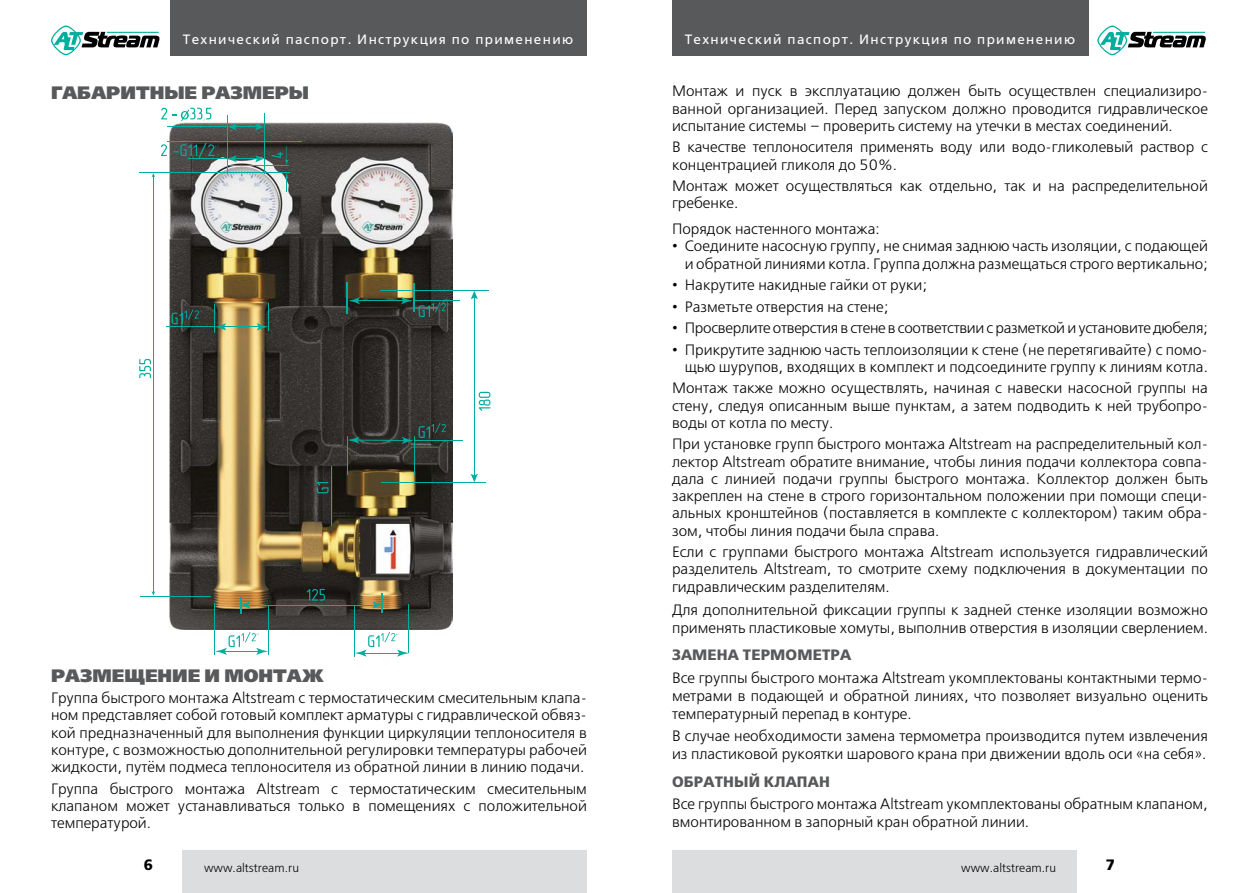
<style>
.page{position:relative;width:1259px;height:893px;background:#fff}
.page>*{position:absolute;margin:0;border:0;box-sizing:border-box;transform-origin:0 0}
.Абзац{font:800 18px "Free Set C";color:#58595b}
.Абзац-2{font:300 15px/17.2px "Free Set";color:#000;text-align:justify}
.Абзац-3{font:300 15px "Free Set";letter-spacing:-.02em;color:#000}
.Маленький_заголовок{font:700 15px "Free Set C";letter-spacing:.01em;color:#58595b}
.Пункт_абзаца{font:300 15px "Free Set";color:#000}
.t1{font:700 15px "Free Set C";color:#000}
.t2{font:13.5px "Free Set C";letter-spacing:.1em;color:#fff}
.t3{font:300 12px "Free Set";color:#000}
</style>
<div class="page">
<div style="left:183px;top:850px;width:404px;height:43px;background:#dcddde"></div>
<div style="left:672px;top:850px;width:404px;height:43px;background:#dcddde"></div>
<div style="left:170px;top:0;width:417px;height:55px;background:#58595b"></div>
<div style="left:672px;top:0;width:417px;height:55px;background:#58595b"></div>
<svg style="left:51px;top:26px;width:109px;height:29px"></svg>
<svg style="left:1097px;top:26px;width:109px;height:29px"></svg>
<img style="left:170px;top:123px;width:282px;height:507px">
<svg style="left:161px;top:144px;width:6px;height:12px"></svg>
<svg style="left:173px;top:143px;width:45px;height:15px"></svg>
<svg style="left:172px;top:309px;width:30px;height:15px"></svg>
<svg style="left:139px;top:359px;width:12px;height:19px"></svg>
<svg style="left:479px;top:392px;width:11px;height:19px"></svg>
<svg style="left:161px;top:108px;width:50px;height:13px"></svg>
<svg style="left:228px;top:123px;width:36px;height:7px"></svg>
<hr style="left:227px;top:115px;width:1px;height:59px;background:#00ae9e">
<hr style="left:264px;top:114px;width:1px;height:60px;background:#00ae9e">
<hr style="left:167px;top:126px;width:61px;height:1px;background:#00ae9e">
<hr style="left:167px;top:141px;width:135px;height:1px;background:#00ae9e">
<svg style="left:228px;top:155px;width:36px;height:7px"></svg>
<hr style="left:188px;top:158px;width:40px;height:1px;background:#00ae9e">
<hr style="left:139px;top:172px;width:150px;height:1px;background:#00ae9e">
<hr style="left:140px;top:596px;width:71px;height:1px;background:#00ae9e">
<hr style="left:228px;top:165px;width:61px;height:1px;background:#00ae9e">
<svg style="left:272px;top:146px;width:16px;height:19px"></svg>
<svg style="left:285px;top:173px;width:3px;height:19px"></svg>
<hr style="left:153px;top:176px;width:1px;height:416px;background:#00ae9e">
<hr style="left:474px;top:296px;width:1px;height:181px;background:#00ae9e">
<svg style="left:471px;top:291px;width:7px;height:8px"></svg>
<svg style="left:471px;top:474px;width:7px;height:8px"></svg>
<hr style="left:247px;top:604px;width:129px;height:1px;background:#00ae9e">
<svg style="left:373px;top:601px;width:8px;height:8px"></svg>
<hr style="left:166px;top:326px;width:48px;height:1px;background:#00ae9e">
<hr style="left:414px;top:440px;width:48px;height:1px;background:#00ae9e">
<hr style="left:414px;top:300px;width:45px;height:1px;background:#00ae9e">
<hr style="left:222px;top:326px;width:39px;height:1px;background:#00ae9e">
<svg style="left:257px;top:304px;width:12px;height:27px"></svg>
<svg style="left:214px;top:304px;width:12px;height:29px"></svg>
<hr style="left:355px;top:300px;width:50px;height:1px;background:#00ae9e">
<svg style="left:401px;top:297px;width:48px;height:20px"></svg>
<svg style="left:348px;top:297px;width:12px;height:7px"></svg>
<hr style="left:355px;top:440px;width:50px;height:1px;background:#00ae9e">
<svg style="left:402px;top:423px;width:47px;height:21px"></svg>
<svg style="left:348px;top:437px;width:11px;height:7px"></svg>
<svg style="left:215px;top:632px;width:53px;height:23px"></svg>
<hr style="left:214px;top:603px;width:1px;height:52px;background:#00ae9e">
<hr style="left:268px;top:607px;width:1px;height:48px;background:#00ae9e">
<svg style="left:315px;top:479px;width:13px;height:14px"></svg>
<svg style="left:307px;top:589px;width:18px;height:12px"></svg>
<svg style="left:355px;top:632px;width:54px;height:25px"></svg>
<hr style="left:354px;top:605px;width:1px;height:52px;background:#00ae9e">
<hr style="left:407px;top:605px;width:1px;height:48px;background:#00ae9e">
<hr style="left:347px;top:436px;width:1px;height:39px;background:#00ae9e">
<hr style="left:413px;top:436px;width:1px;height:39px;background:#00ae9e">
<hr style="left:346px;top:283px;width:2px;height:31px;background:#00ae9e">
<hr style="left:413px;top:284px;width:2px;height:28px;background:#00ae9e">
<hr style="left:380px;top:290px;width:108px;height:1px;background:#00ae9e">
<hr style="left:381px;top:482px;width:105px;height:1px;background:#00ae9e">
<svg style="left:239px;top:597px;width:11px;height:16px"></svg>
<hr style="left:381px;top:593px;width:2px;height:20px;background:#00ae9e">
<hr style="left:331px;top:466px;width:1px;height:60px;background:#00ae9e">
<p class="t2" style="left:183px;top:32px;width:392px">Технический паспорт. Инструкция по применению</p>
<p class="t2" style="left:685px;top:32px;width:392px">Технический паспорт. Инструкция по применению</p>
<p class="Абзац" style="left:51px;top:82px;width:260px">ГАБАРИТНЫЕ РАЗМЕРЫ</p>
<p class="Абзац-2" style="left:672px;top:83px;width:537px">Монтаж и пуск в эксплуатацию должен быть осуществлен специализиро&shy;ванной организацией. Перед запуском должно проводится гидравлическое испытание системы – проверить систему на утечки в местах соединений.</p>
<p class="Абзац-2" style="left:672px;top:139px;width:537px">В качестве теплоносителя применять воду или водо-гликолевый раствор с концентрацией гликоля до 50%.</p>
<p class="Абзац-2" style="left:672px;top:178px;width:537px">Монтаж может осуществляться как отдельно, так и на распределительной гребенке.</p>
<p class="Пункт_абзаца" style="left:672px;top:221px;width:209px">Порядок настенного монтажа:</p>
<p class="Абзац-2" style="left:672px;top:238px;width:537px;text-align:right">• Соедините насосную группу, не снимая заднюю часть изоляции, с подающей и обратной линиями котла. Группа должна размещаться строго вертикально;</p>
<p class="Абзац-2" style="left:672px;top:277px;width:257px">• Накрутите накидные гайки от руки;</p>
<p class="Абзац-2" style="left:672px;top:298px;width:218px">• Разметьте отверстия на стене;</p>
<p class="Абзац-3" style="left:672px;top:320px;width:537px">• Просверлите отверстия в стене в соответствии с разметкой и установите дюбеля;</p>
<p class="Абзац-2" style="left:672px;top:341px;width:537px;text-align:right">• Прикрутите заднюю часть теплоизоляции к стене (не перетягивайте) с помо&shy;щью шурупов, входящих в комплект и подсоедините группу к линиям котла.</p>
<p class="Абзац-2" style="left:672px;top:380px;width:537px">Монтаж также можно осуществлять, начиная с навески насосной группы на стену, следуя описанным выше пунктам, а затем подводить к ней трубопро&shy;воды от котла по месту.</p>
<p class="Абзац-2" style="left:672px;top:436px;width:537px">При установке групп быстрого монтажа Altstream на распределительный кол&shy;лектор Altstream обратите внимание, чтобы линия подачи коллектора совпа&shy;дала с линией подачи группы быстрого монтажа. Коллектор должен быть закреплен на стене в строго горизонтальном положении при помощи специ&shy;альных кронштейнов (поставляется в комплекте с коллектором) таким обра&shy;зом, чтобы линия подачи была справа.</p>
<p class="Абзац-2" style="left:672px;top:544px;width:537px">Если с группами быстрого монтажа Altstream используется гидравлический разделитель Altstream, то смотрите схему подключения в документации по гидравлическим разделителям.</p>
<p class="Абзац-2" style="left:672px;top:601px;width:537px;line-height:18px">Для дополнительной фиксации группы к задней стенке изоляции возможно применять пластиковые хомуты, выполнив отверстия в изоляции сверлением.</p>
<p class="Маленький_заголовок" style="left:672px;top:647px;width:181px">ЗАМЕНА ТЕРМОМЕТРА</p>
<p class="Абзац-2" style="left:672px;top:669px;width:537px;line-height:18px">Все группы быстрого монтажа Altstream укомплектованы контактными термо&shy;метрами в подающей и обратной линиях, что позволяет визуально оценить температурный перепад в контуре.</p>
<p class="Абзац-2" style="left:672px;top:727px;width:537px;line-height:18px">В случае необходимости замена термометра производится путем извлечения из пластиковой рукоятки шарового крана при движении вдоль оси «на себя».</p>
<p class="Маленький_заголовок" style="left:672px;top:773px;width:159px">ОБРАТНЫЙ КЛАПАН</p>
<p class="Абзац-2" style="left:672px;top:795px;width:537px;line-height:18px">Все группы быстрого монтажа Altstream укомплектованы обратным клапаном, вмонтированном в запорный кран обратной линии.</p>
<p class="Абзац" style="left:51px;top:665px;width:274px">РАЗМЕЩЕНИЕ И МОНТАЖ</p>
<p class="Абзац-2" style="left:51px;top:690px;width:537px">Группа быстрого монтажа Altstream с термостатическим смесительным клапа&shy;ном представляет собой готовый комплект арматуры c гидравлической обвяз&shy;кой предназначенный для выполнения функции циркуляции теплоносителя в контуре, c возможностью дополнительной регулировки температуры рабочей жидкости, путём подмеса теплоносителя из обратной линии в линию подачи.</p>
<p class="Абзац-2" style="left:51px;top:780px;width:537px">Группа быстрого монтажа Altstream с термостатическим смесительным клапаном может устанавливаться только в помещениях с положительной температурой.</p>
<p class="t1" style="left:144px;top:856px;width:11px">6</p>
<p class="t3" style="left:204px;top:861px;width:96px">www.altstream.ru</p>
<p class="t3" style="left:961px;top:861px;width:96px">www.altstream.ru</p>
<p class="t1" style="left:1106px;top:856px;width:11px">7</p>
</div>
